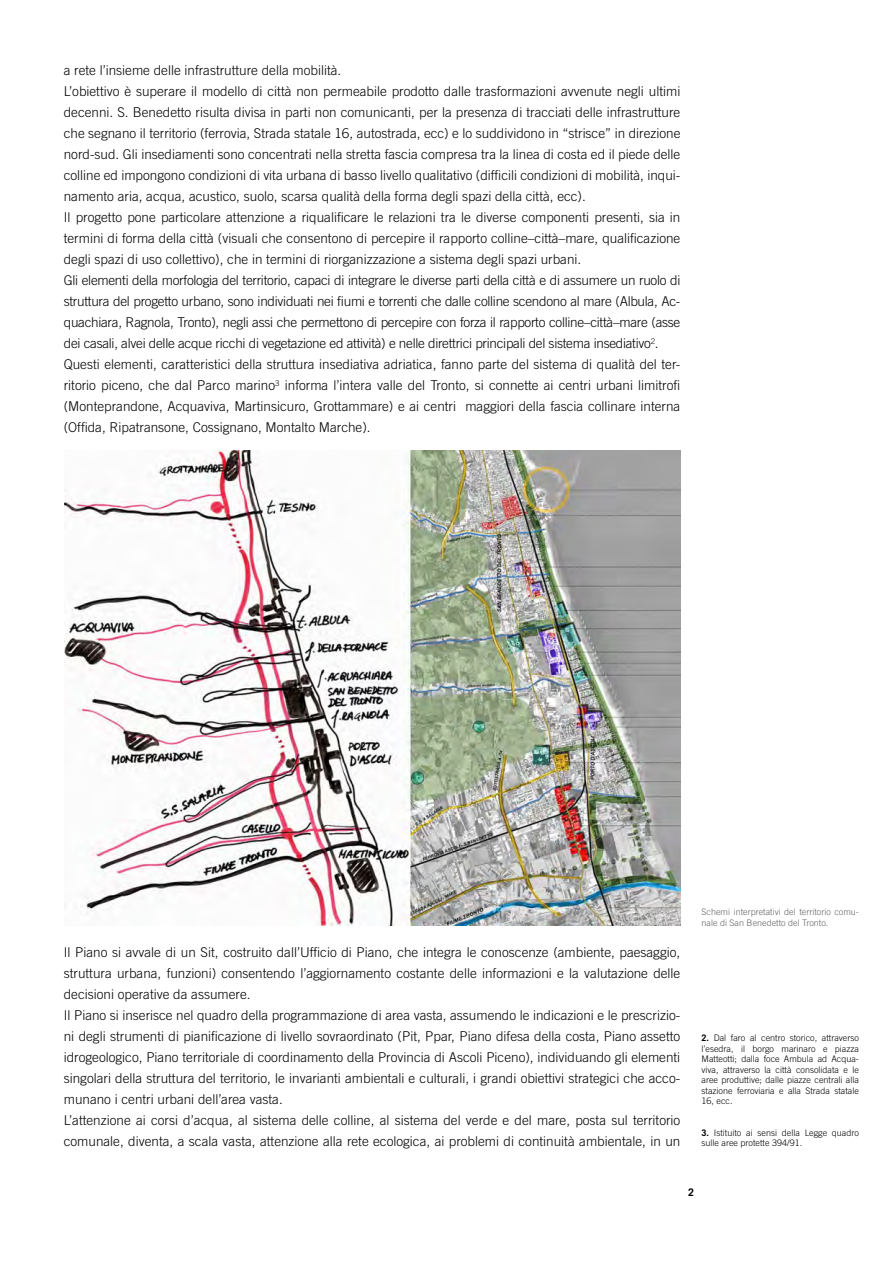
<style>
.page{position:relative;width:893px;height:1263px;background:#fff}
.page>*{position:absolute;margin:0;border:0;box-sizing:border-box;transform-origin:0 0}
.t1{font:300 13.5px/21px "Trade Gothic";color:#000}
.t2{font:700 10.5px "Trade Gothic";color:#000}
.t3{font:300 9px/10.5px "Trade Gothic";color:#000;text-align:justify}
.t4{font:300 9px/10.5px "Trade Gothic";color:#636363}
.s1{font-weight:700}
</style>
<div class="page">
<img style="left:65px;top:451px;width:615px;height:474px">
<p class="t1" style="left:64px;top:60px;width:618px">a rete l’insieme delle infrastrutture della mobilità.<br>L’obiettivo è superare il modello di città non permeabile prodotto dalle trasformazioni avvenute negli ultimi decenni. S. Benedetto risulta divisa in parti non comunicanti, per la presenza di tracciati delle infrastrutture che segnano il territorio (ferrovia, Strada statale 16, autostrada, ecc) e lo suddividono in “strisce” in direzione nord-sud. Gli insediamenti sono concentrati nella stretta fascia compresa tra la linea di costa ed il piede delle colline ed impongono condizioni di vita urbana di basso livello qualitativo (difficili condizioni di mobilità, inqui&shy;namento aria, acqua, acustico, suolo, scarsa qualità della forma degli spazi della città, ecc).<br>Il progetto pone particolare attenzione a riqualificare le relazioni tra le diverse componenti presenti, sia in termini di forma della città (visuali che consentono di percepire il rapporto colline–città–mare, qualificazione degli spazi di uso collettivo), che in termini di riorganizzazione a sistema degli spazi urbani.<br>Gli elementi della morfologia del territorio, capaci di integrare le diverse parti della città e di assumere un ruolo di struttura del progetto urbano, sono individuati nei fiumi e torrenti che dalle colline scendono al mare (Albula, Ac&shy;quachiara, Ragnola, Tronto), negli assi che permettono di percepire con forza il rapporto colline–città–mare (asse dei casali, alvei delle acque ricchi di vegetazione ed attività) e nelle direttrici principali del sistema insediativo<sup>2</sup>.<br>Questi elementi, caratteristici della struttura insediativa adriatica, fanno parte del sistema di qualità del ter&shy;ritorio piceno, che dal Parco marino<sup>3</sup> informa l’intera valle del Tronto, si connette ai centri urbani limitrofi (Monteprandone, Acquaviva, Martinsicuro, Grottammare) e ai centri maggiori della fascia collinare interna (Offida, Ripatransone, Cossignano, Montalto Marche).</p>
<p class="t1" style="left:64px;top:942px;width:618px">Il Piano si avvale di un Sit, costruito dall’Ufficio di Piano, che integra le conoscenze (ambiente, paesaggio, struttura urbana, funzioni) consentendo l’aggiornamento costante delle informazioni e la valutazione delle decisioni operative da assumere.<br>Il Piano si inserisce nel quadro della programmazione di area vasta, assumendo le indicazioni e le prescrizio&shy;ni degli strumenti di pianificazione di livello sovraordinato (Pit, Ppar, Piano difesa della costa, Piano assetto idrogeologico, Piano territoriale di coordinamento della Provincia di Ascoli Piceno), individuando gli elementi singolari della struttura del territorio, le invarianti ambientali e culturali, i grandi obiettivi strategici che acco&shy;munano i centri urbani dell’area vasta.<br>L’attenzione ai corsi d’acqua, al sistema delle colline, al sistema del verde e del mare, posta sul territorio comunale, diventa, a scala vasta, attenzione alla rete ecologica, ai problemi di continuità ambientale, in un</p>
<p class="t4" style="left:702px;top:906px;width:159px">Schemi interpretativi del territorio comu&shy;nale di San Benedetto del Tronto.</p>
<p class="t3" style="left:702px;top:1032px;width:159px"><span class="s1">2.</span> Dal faro al centro storico, attraverso l’esedra, il borgo marinaro e piazza Matteotti; dalla foce Ambula ad Acqua&shy;viva, attraverso la città consolidata e le aree produttive; dalle piazze centrali alla stazione ferroviaria e alla Strada statale 16, ecc.</p>
<p class="t3" style="left:702px;top:1127px;width:159px"><span class="s1">3.</span> Istituito ai sensi della Legge quadro sulle aree protette 394/91.</p>
<p class="t2" style="left:688px;top:1186px;width:7px">2</p>
</div>
